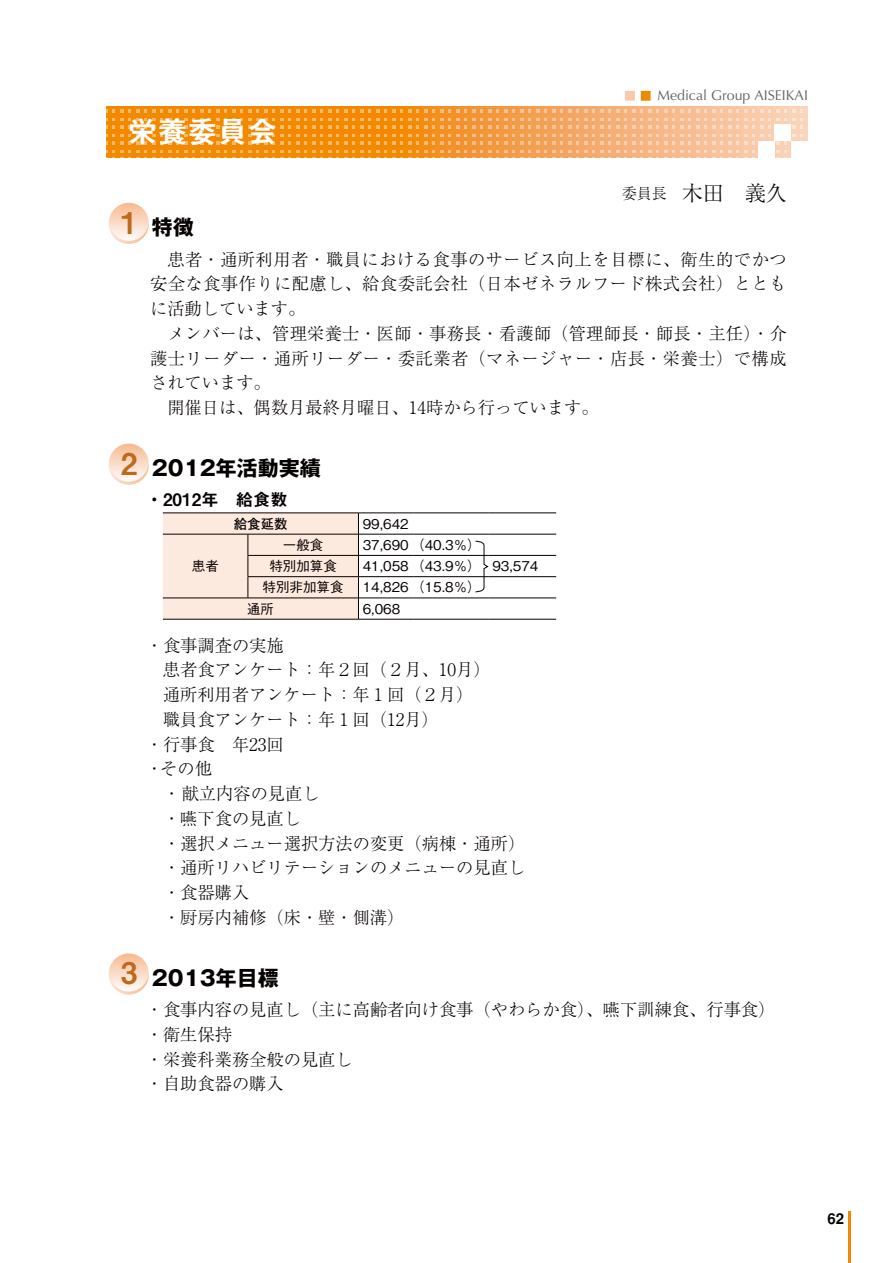
<style>
.page{position:relative;width:893px;height:1263px;background:#fff}
.page>*{position:absolute;margin:0;border:0;box-sizing:border-box;transform-origin:0 0}
.t1{font:30px "Midashi Go Pro MB31";color:#fff}
.t2{font:700 21px "Gothic MB101 Pro";color:#060101}
.t3{font:300 21px "Ryumin Pro";color:#060101}
.t4{font:300 17.25px/24.8px "Ryumin Pro";color:#060101;text-align:justify}
.t5{font:300 17.25px "Ryumin Pro";letter-spacing:.03em;color:#060101}
.t6{font:17.25px "Midashi Go Pro MB31";color:#060101}
.t7{font:700 15px "Helvetica";color:#060101}
.t8{font:14.1px "Optima";color:#646463}
.t9{font:500 13.5px "Gothic BBB Pro";color:#060101}
.t10{font:700 13.5px "Futo Go B101 Pro";color:#060101}
.s1{font-size:15px}
.s2{font-family:"Midashi Go Pro MB31";font-weight:400;font-size:30px;color:#be6a1c}
</style>
<div class="page">
<hr style="left:848px;top:1212px;width:2px;height:51px;background:#f18900">
<svg style="left:109px;top:203px;width:40px;height:40px"></svg>
<svg style="left:109px;top:223px;width:40px;height:21px"></svg>
<svg style="left:109px;top:444px;width:40px;height:40px"></svg>
<svg style="left:109px;top:464px;width:40px;height:21px"></svg>
<hr style="left:358px;top:513px;width:56px;height:1px;background:#060101">
<hr style="left:414px;top:513px;width:74px;height:1px;background:#060101">
<hr style="left:488px;top:513px;width:68px;height:1px;background:#060101">
<hr style="left:358px;top:534px;width:56px;height:1px;background:#060101">
<hr style="left:414px;top:534px;width:74px;height:1px;background:#060101">
<hr style="left:488px;top:534px;width:68px;height:1px;background:#060101">
<hr style="left:358px;top:555px;width:56px;height:1px;background:#060101">
<hr style="left:414px;top:555px;width:74px;height:1px;background:#060101">
<hr style="left:488px;top:555px;width:68px;height:1px;background:#060101">
<hr style="left:358px;top:576px;width:56px;height:1px;background:#060101">
<hr style="left:414px;top:576px;width:74px;height:1px;background:#060101">
<hr style="left:488px;top:576px;width:68px;height:1px;background:#060101">
<hr style="left:358px;top:598px;width:56px;height:1px;background:#060101">
<hr style="left:414px;top:598px;width:74px;height:1px;background:#060101">
<hr style="left:488px;top:598px;width:68px;height:1px;background:#060101">
<hr style="left:163px;top:619px;width:85px;height:1px;background:#060101">
<hr style="left:248px;top:619px;width:110px;height:1px;background:#060101">
<hr style="left:358px;top:619px;width:56px;height:1px;background:#060101">
<hr style="left:414px;top:619px;width:74px;height:1px;background:#060101">
<hr style="left:488px;top:619px;width:68px;height:1px;background:#060101">
<svg style="left:163px;top:513px;width:196px;height:106px;background:#f2dfd5"></svg>
<svg style="left:109px;top:953px;width:40px;height:40px"></svg>
<svg style="left:109px;top:974px;width:40px;height:20px"></svg>
<svg style="left:475px;top:540px;width:14px;height:52px"></svg>
<svg style="left:106px;top:107px;width:702px;height:51px;background:#f4a64d"></svg>
<div style="left:791px;top:141px;width:17px;height:17px;background:#fff"></div>
<div style="left:774px;top:124px;width:17px;height:17px;background:#fff"></div>
<div style="left:758px;top:141px;width:16px;height:17px;background:#fff"></div>
<div style="left:641px;top:91px;width:10px;height:10px;background:#f18900"></div>
<div style="left:625px;top:91px;width:10px;height:10px;background:#f8c8a7"></div>
<h1 class="t1" style="left:128px;top:108px;width:151px">栄養委員会</h1>
<p class="t8" style="left:657px;top:87px;width:152px">Medical Group AISEIKAI</p>
<p class="t3" style="left:622px;top:177px;width:166px"><span class="s1">委員長　</span>木田　義久</p>
<p class="t2" style="left:121px;top:210px;width:74px"><span class="s2">1</span> 特徴</p>
<p class="t4" style="left:150px;top:245px;width:638px;text-indent:17px">患者・通所利用者・職員における食事のサービス向上を目標に、衛生的でかつ安全な食事作りに配慮し、給食委託会社（日本ゼネラルフード株式会社）とともに活動しています。</p>
<p class="t4" style="left:167px;top:320px;width:621px">メンバーは、管理栄養士・医師・事務長・看護師（管理師長・師長・主任）・介</p>
<p class="t5" style="left:150px;top:345px;width:638px">護士リーダー・通所リーダー・委託業者（マネージャー・店長・栄養士）で構成</p>
<p class="t4" style="left:150px;top:369px;width:122px">されています。</p>
<p class="t4" style="left:167px;top:394px;width:433px">開催日は、偶数月最終月曜日、14時から行っています。</p>
<p class="t2" style="left:121px;top:450px;width:201px"><span class="s2">2</span> 2012年活動実績</p>
<p class="t6" style="left:146px;top:486px;width:143px">・2012年　給食数</p>
<p class="t10" style="left:234px;top:513px;width:55px">給食延数</p>
<p class="t9" style="left:363px;top:513px;width:48px">99,642</p>
<p class="t9" style="left:192px;top:555px;width:28px">患者</p>
<p class="t9" style="left:283px;top:534px;width:42px">一般食</p>
<p class="t9" style="left:363px;top:534px;width:120px">37,690 （40.3％）</p>
<p class="t9" style="left:269px;top:555px;width:69px">特別加算食</p>
<p class="t9" style="left:363px;top:555px;width:177px">41,058 （43.9％） 93,574</p>
<p class="t9" style="left:263px;top:576px;width:82px">特別非加算食</p>
<p class="t9" style="left:363px;top:576px;width:120px">14,826 （15.8％）</p>
<p class="t9" style="left:247px;top:598px;width:28px">通所</p>
<p class="t9" style="left:363px;top:598px;width:39px">6,068</p>
<p class="t4" style="left:146px;top:631px;width:139px">・食事調査の実施</p>
<p class="t4" style="left:163px;top:656px;width:329px">患者食アンケート：年２回（２月、10月）</p>
<p class="t4" style="left:163px;top:681px;width:312px">通所利用者アンケート：年１回（２月）</p>
<p class="t4" style="left:163px;top:706px;width:277px">職員食アンケート：年１回（12月）</p>
<p class="t4" style="left:146px;top:730px;width:139px">・行事食　年23回</p>
<p class="t4" style="left:146px;top:755px;width:68px">・その他</p>
<p class="t4" style="left:163px;top:780px;width:175px">・ 献立内容の見直し　</p>
<p class="t4" style="left:163px;top:805px;width:139px">・嚥下食の見直し</p>
<p class="t4" style="left:163px;top:829px;width:364px">・選択メニュー選択方法の変更（病棟・通所）</p>
<p class="t4" style="left:163px;top:854px;width:381px">・通所リハビリテーションのメニューの見直し　</p>
<p class="t4" style="left:163px;top:879px;width:88px">・食器購入</p>
<p class="t4" style="left:163px;top:904px;width:243px">・厨房内補修（床・壁・側溝）</p>
<p class="t2" style="left:121px;top:960px;width:159px"><span class="s2">3</span> 2013年目標</p>
<p class="t4" style="left:146px;top:996px;width:631px;text-align:left">・食事内容の見直し（主に高齢者向け食事（やわらか食）、嚥下訓練食、行事食）・衛生保持<br>・栄養科業務全般の見直し<br>・自助食器の購入</p>
<p class="t7" style="left:827px;top:1210px;width:18px">62</p>
</div>
